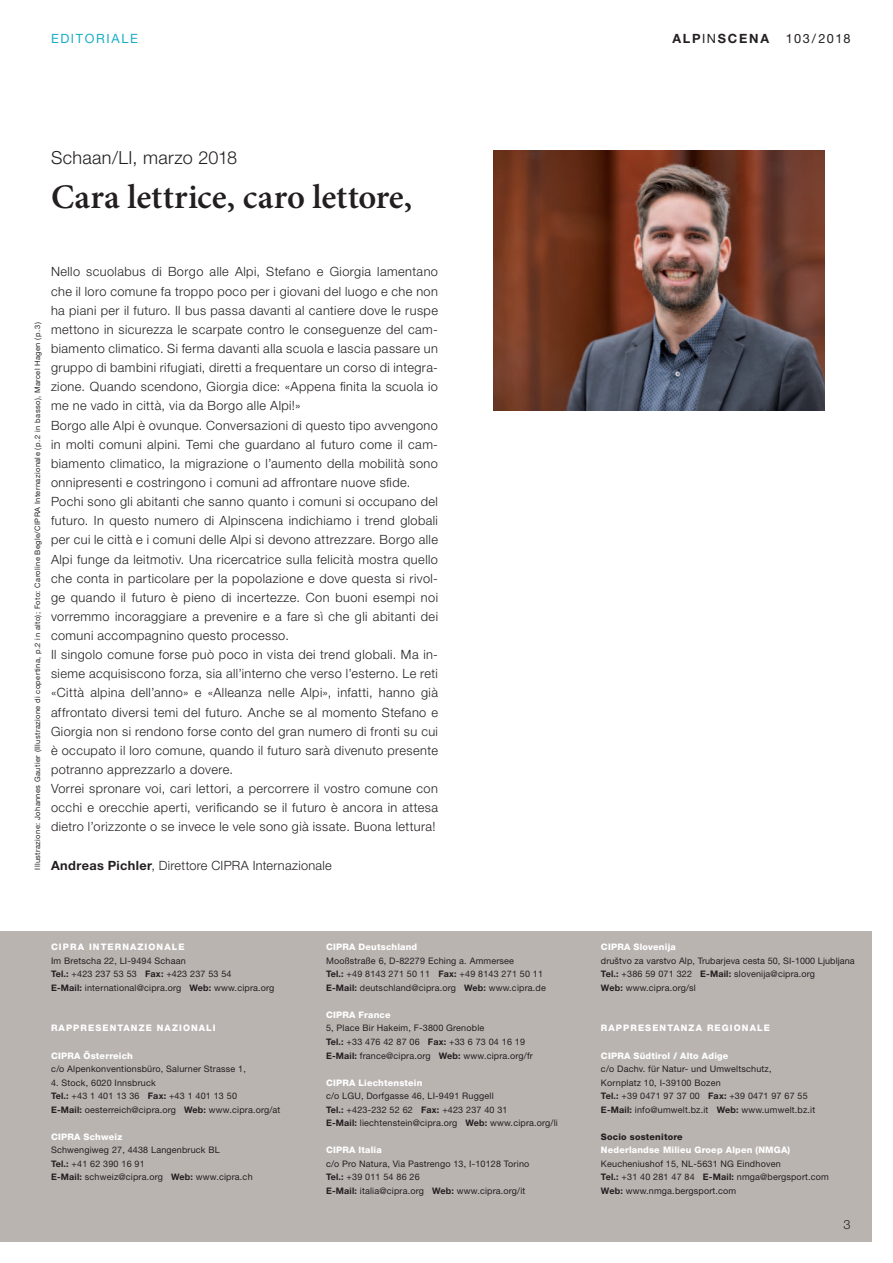
<style>
.page{position:relative;width:893px;height:1263px;background:#fff}
.page>*{position:absolute;margin:0;border:0;box-sizing:border-box;transform-origin:0 0}
.t1{font:600 34.5px "Minion Pro";letter-spacing:.005em;color:#231f20}
.t2{font:300 18px "Helvetica Neue LT Pro";letter-spacing:.02em;color:#231f20}
.t3{font:300 12.75px/19.2px "Helvetica Neue LT Pro";letter-spacing:.035em;color:#231f20}
.t4{font:12.75px "Helvetica Neue LT Pro";letter-spacing:.13em;color:#1aaec8}
.t5{font:700 12.75px "Helvetica Neue LT Pro";letter-spacing:.14em;color:#231f20}
.t6{font:12.75px "Helvetica Neue LT Pro";letter-spacing:.105em;color:#231f20}
.t7{font:9px/13.5px "Helvetica Neue LT Pro";letter-spacing:.02em;color:#231f20}
.t8{font:800 9px "Helvetica Neue LT Pro";letter-spacing:.02em;color:#fff}
.t9{font:800 9px "Helvetica Neue LT Pro";letter-spacing:.12em;color:#fff}
.t10{font:800 9px "Helvetica Neue LT Pro";letter-spacing:.02em;color:#231f20}
.t11{font:7.5px "Helvetica Neue LT Pro";letter-spacing:.05em;color:#231f20}
.s1{font-weight:400}
.s2{font-weight:700}
</style>
<div class="page">
<div style="left:0;top:931px;width:872px;height:311px;background:#bab4b1"></div>
<img style="left:493px;top:151px;width:332px;height:259px">
<p class="t4" style="left:51px;top:31px;width:9px">EDI</p>
<p class="t4" style="left:76px;top:31px;width:62px">TORIALE</p>
<p class="t5" style="left:672px;top:31px;width:97px">Alp<span class="s1">in</span>scena</p>
<p class="t6" style="left:786px;top:31px;width:66px">103/2018</p>
<h2 class="t2" style="left:51px;top:146px;width:188px">Schaan/LI, marzo 2018</h2>
<h1 class="t1" style="left:51px;top:173px;width:363px">Cara lettrice, caro lettore,</h1>
<p class="t11" style="left:33px;top:870px;width:549px;rotate:-90deg">I llustrazione: Johannes Gautier (I llustrazione di copertina, p.2 in alto); Foto: Caroline Begle/CIPRA I nternazionale (p. 2 in basso), Marcel Hagen (p. 3)</p>
<p class="t3" style="left:51px;top:262px;width:388px">Nello scuolabus di Borgo alle Alpi, Stefano e Giorgia lamentano che il loro comune fa troppo poco per i giovani del luogo e che non ha piani per il futuro. Il bus passa davanti al cantiere dove le ruspe mettono in sicurezza le scarpate contro le conseguenze del cam&shy;biamento climatico. Si ferma davanti alla scuola e lascia passare un gruppo di bambini rifugiati, diretti a frequentare un corso di integra&shy;zione. Quando scendono, Giorgia dice: «Appena finita la scuola io me ne vado in città, via da Borgo alle Alpi!»<br>Borgo alle Alpi è ovunque. Conversazioni di questo tipo avvengono in molti comuni alpini. Temi che guardano al futuro come il cam&shy;biamento climatico, la migrazione o l’aumento della mobilità sono onnipresenti e costringono i comuni ad affrontare nuove sfide.<br>Pochi sono gli abitanti che sanno quanto i comuni si occupano del futuro. In questo numero di Alpinscena indichiamo i trend globali per cui le città e i comuni delle Alpi si devono attrezzare. Borgo alle Alpi funge da leitmotiv. Una ricercatrice sulla felicità mostra quello che conta in particolare per la popolazione e dove questa si rivol&shy;ge quando il futuro è pieno di incertezze. Con buoni esempi noi vorremmo incoraggiare a prevenire e a fare sì che gli abitanti dei comuni accompagnino questo processo.<br>Il singolo comune forse può poco in vista dei trend globali. Ma in&shy;sieme acquisiscono forza, sia all’interno che verso l’esterno. Le reti «Città alpina dell’anno» e «Alleanza nelle Alpi», infatti, hanno già affrontato diversi temi del futuro. Anche se al momento Stefano e Giorgia non si rendono forse conto del gran numero di fronti su cui è occupato il loro comune, quando il futuro sarà divenuto presente potranno apprezzarlo a dovere.<br>Vorrei spronare voi, cari lettori, a percorrere il vostro comune con occhi e orecchie aperti, verificando se il futuro è ancora in attesa dietro l’orizzonte o se invece le vele sono già issate. Buona lettura!</p>
<p class="t3" style="left:51px;top:855px;width:282px"><span class="s2">Andreas Pichler</span>, Direttore CIPRA Internazionale</p>
<p class="t8" style="left:51px;top:942px;width:50px">CIPRA Internazionale</p>
<p class="t7" style="left:51px;top:954px;width:225px">I m Bretscha 22, LI -9494 Schaan<br><span class="s2">Tel.:</span> +423 237 53 53 <span class="s2">Fax:</span> +423 237 53 54<br><span class="s2">E-Mail:</span> international@cipra.org <span class="s2">Web:</span> www.cipra.org</p>
<p class="t9" style="left:51px;top:1023px;width:166px">RAPPRESENTANZE NAZIONALI</p>
<p class="t8" style="left:51px;top:1050px;width:83px">CIPRA Österreich</p>
<p class="t7" style="left:51px;top:1062px;width:196px">c/o Alpenkonventionsbüro, Salurner Strasse 1,</p>
<p class="t7" style="left:51px;top:1075px;width:231px">4. Stock, 6020 I nnsbruck<br><span class="s2">Tel.:</span> +43 1 401 13 36 <span class="s2">Fax:</span> +43 1 401 13 50<br><span class="s2">E-Mail:</span> oesterreich@cipra.org <span class="s2">Web:</span> www.cipra.org/at</p>
<p class="t8" style="left:51px;top:1131px;width:73px">CIPRA Schweiz</p>
<p class="t7" style="left:51px;top:1143px;width:203px">Schwengiweg 27, 4438 Langenbruck BL<br><span class="s2">Tel.:</span> +41 62 390 16 91<br><span class="s2">E-Mail:</span> schweiz@cipra.org <span class="s2">Web:</span> www.cipra.ch</p>
<p class="t8" style="left:326px;top:942px;width:93px">CIPRA Deutschland</p>
<p class="t7" style="left:326px;top:954px;width:221px">Mooßstraße 6, D-82279 Eching a. Ammersee<br><span class="s2">Tel.:</span> +49 8143 271 50 11 <span class="s2">Fax:</span> +49 8143 271 50 11<br><span class="s2">E-Mail:</span> deutschland@cipra.org <span class="s2">Web:</span> www.cipra.de</p>
<p class="t8" style="left:326px;top:1009px;width:66px">CIPRA France</p>
<p class="t7" style="left:326px;top:1021px;width:208px">5, Place Bir Hakeim, F-3800 Grenoble<br><span class="s2">Tel.:</span> +33 476 42 87 06 <span class="s2">Fax:</span> +33 6 73 04 16 19<br><span class="s2">E-Mail:</span> france@cipra.org <span class="s2">Web:</span> www.cipra.org/fr</p>
<p class="t8" style="left:326px;top:1077px;width:98px">CIPRA Liechtenstein</p>
<p class="t7" style="left:326px;top:1089px;width:233px">c/o LGU, Dorfgasse 46, LI -9491 Ruggell<br><span class="s2">Tel.:</span> +423-232 52 62 <span class="s2">Fax:</span> +423 237 40 31<br><span class="s2">E-Mail:</span> liechtenstein@cipra.org <span class="s2">Web:</span> www.cipra.org/li</p>
<p class="t8" style="left:326px;top:1144px;width:57px">CIPRA Italia</p>
<p class="t7" style="left:326px;top:1156px;width:205px">c/o Pro Natura, Via Pastrengo 13, I -10128 Torino<br><span class="s2">Tel.:</span> +39 011 54 86 26<br><span class="s2">E-Mail:</span> italia@cipra.org <span class="s2">Web:</span> www.cipra.org/it</p>
<p class="t8" style="left:601px;top:942px;width:76px">CIPRA Slovenija</p>
<p class="t7" style="left:601px;top:954px;width:255px">društvo za varstvo Alp, Trubarjeva cesta 50, SI -1000 Ljubljana<br><span class="s2">Tel.:</span> +386 59 071 322 <span class="s2">E-Mail:</span> slovenija@cipra.org<br><span class="s2">Web:</span> www.cipra.org/sl</p>
<p class="t9" style="left:601px;top:1023px;width:170px">RAPPRESENTANZA REGIONALE</p>
<p class="t8" style="left:601px;top:1050px;width:129px">CIPRA Südtirol / Alto Adige</p>
<p class="t7" style="left:601px;top:1062px;width:216px">c/o Dachv. für Natur- und Umweltschutz,<br>Kornplatz 10, I -39100 Bozen<br><span class="s2">Tel.:</span> +39 0471 97 37 00 <span class="s2">Fax:</span> +39 0471 97 67 55<br><span class="s2">E-Mail:</span> info@umwelt.bz.it <span class="s2">Web:</span> www.umwelt.bz.it</p>
<p class="t10" style="left:601px;top:1131px;width:83px">Socio sostenitore</p>
<p class="t8" style="left:601px;top:1144px;width:191px">Nederlandse Milieu Groep Alpen (NMGA)</p>
<p class="t7" style="left:601px;top:1156px;width:229px">Keucheniushof 15, NL-5631 NG Eindhoven<br><span class="s2">Tel.:</span> +31 40 281 47 84 <span class="s2">E-Mail:</span> nmga@bergsport.com<br><span class="s2">Web:</span> www.nmga.bergsport.com</p>
<p class="t3" style="left:843px;top:1214px;width:9px">3</p>
</div>
